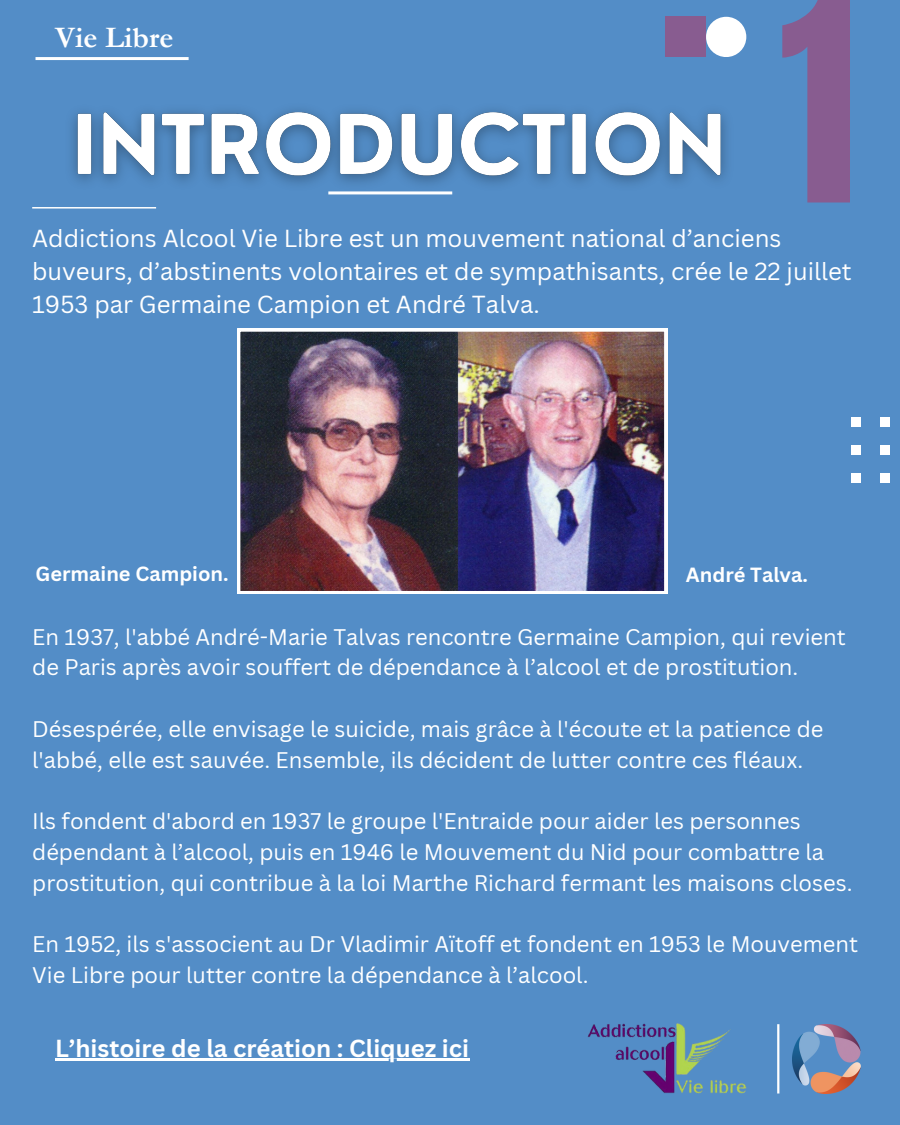
<style>
.page{position:relative;width:900px;height:1125px;background:#538dc7}
.page>*{position:absolute;margin:0;border:0;box-sizing:border-box;transform-origin:0 0}
.t1{font:700 30px "Garamond";color:#fff}
.t2{font:24px/33px "Canva Sans";color:#fff}
.t3{font:700 24px "Canva Sans";color:#fff}
.t4{font:22px/30.8px "Canva Sans";color:#fff}
.t5{font:700 20px "Canva Sans";color:#fff}
</style>
<div class="page">
<div style="left:851px;top:474px;width:10px;height:9px;background:#fff"></div>
<div style="left:880px;top:474px;width:10px;height:9px;background:#fff"></div>
<div style="left:851px;top:445px;width:10px;height:10px;background:#fff"></div>
<div style="left:880px;top:445px;width:10px;height:10px;background:#fff"></div>
<div style="left:851px;top:417px;width:10px;height:10px;background:#fff"></div>
<div style="left:880px;top:417px;width:10px;height:10px;background:#fff"></div>
<div style="left:666px;top:17px;width:40px;height:40px;background:#885c90"></div>
<div style="left:706px;top:17px;width:40px;height:40px;background:#fff;border-radius:50%"></div>
<img style="left:71px;top:109px;width:656px;height:86px">
<hr style="left:32px;top:207px;width:124px;height:2px;background:#fff">
<hr style="left:328px;top:191px;width:124px;height:3px;background:#fff">
<svg style="left:782px;top:0;width:68px;height:202px"></svg>
<hr style="left:36px;top:57px;width:153px;height:3px;background:#fff">
<img style="left:237px;top:329px;width:430px;height:265px">
<img style="left:793px;top:1024px;width:68px;height:69px">
<hr style="left:777px;top:1024px;width:2px;height:70px;background:#fff">
<img style="left:587px;top:1023px;width:160px;height:71px">
<hr style="left:55px;top:1059px;width:415px;height:2px;background:#fff">
<p class="t1" style="left:55px;top:21px;width:120px">Vie Libre</p>
<p class="t2" style="left:32px;top:221px;width:821px">Addictions Alcool Vie Libre est un mouvement national d’anciens buveurs, d’abstinents volontaires et de sympathisants, crée le 22 juillet<br>1953 par Germaine Campion et André Talva.</p>
<h4 class="t5" style="left:36px;top:560px;width:195px">Germaine Campion.</h4>
<h3 class="t5" style="left:686px;top:561px;width:124px">André Talva.</h3>
<p class="t4" style="left:32px;top:621px;width:815px">En 1937, l'abbé André-Marie Talvas rencontre Germaine Campion, qui revient de Paris après avoir souffert de dépendance à l’alcool et de prostitution.</p>
<h4 class="t4" style="left:32px;top:713px;width:793px">Désespérée, elle envisage le suicide, mais grâce à l'écoute et la patience de l'abbé, elle est sauvée. Ensemble, ils décident de lutter contre ces fléaux.</h4>
<h4 class="t4" style="left:32px;top:805px;width:822px">Ils fondent d'abord en 1937 le groupe l'Entraide pour aider les personnes dépendant à l’alcool, puis en 1946 le Mouvement du Nid pour combattre la prostitution, qui contribue à la loi Marthe Richard fermant les maisons closes.</h4>
<h4 class="t4" style="left:32px;top:928px;width:828px">En 1952, ils s'associent au Dr Vladimir Aïtoff et fondent en 1953 le Mouvement<br>Vie Libre pour lutter contre la dépendance à l’alcool.</h4>
<p class="t3" style="left:55px;top:1032px;width:416px">L’histoire de la création : Cliquez ici</p>
</div>
